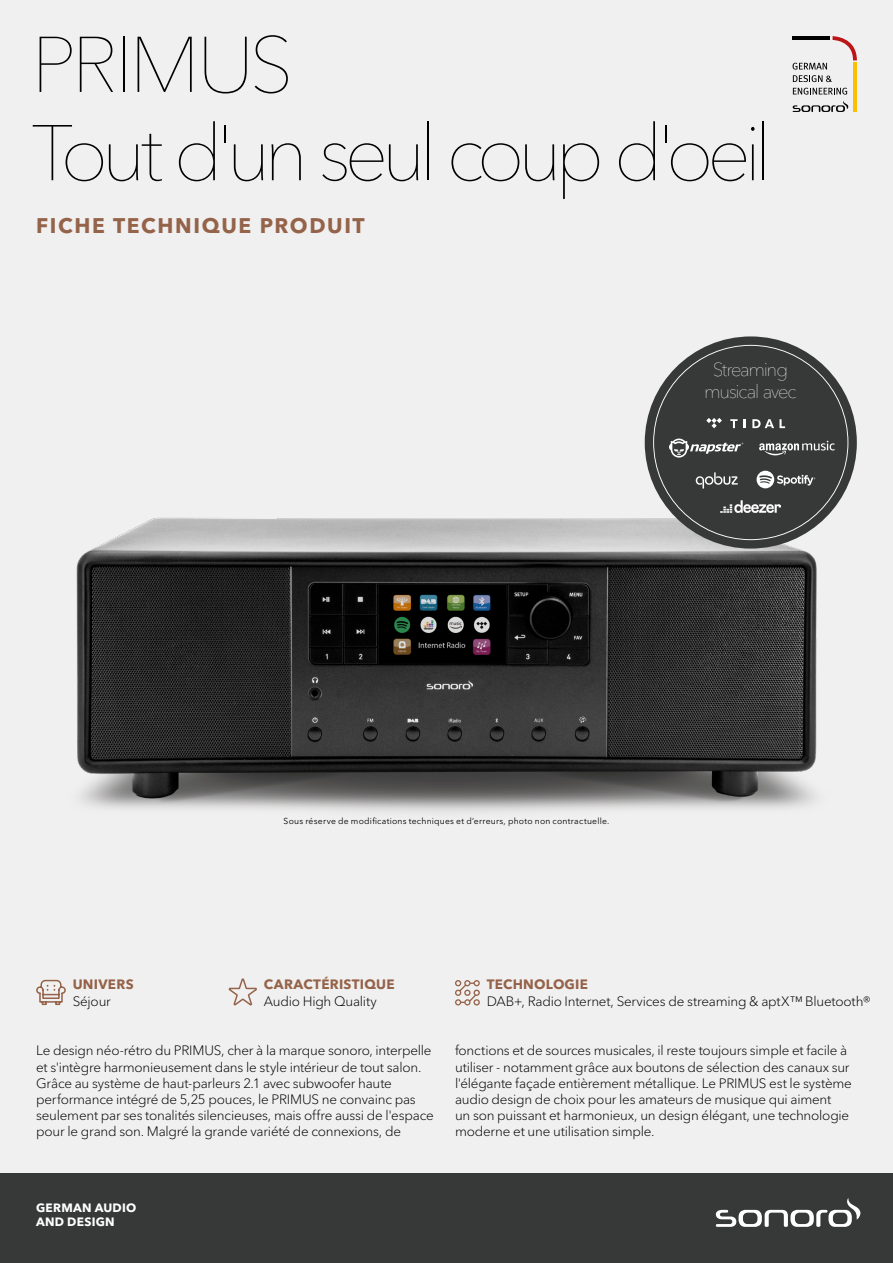
<style>
.page{position:relative;width:893px;height:1263px;background:#f1f0f0}
.page>*{position:absolute;margin:0;border:0;box-sizing:border-box;transform-origin:0 0}
.t1{font:200 78px/88.3px "Avenir Next LT Pro";letter-spacing:-.08em;color:#000}
.t2{font:700 21px "Avenir Next LT Pro";letter-spacing:.075em;color:#946349}
.t3{font:200 18.75px/21.6px "Avenir Next LT Pro";letter-spacing:-.065em;color:#fff;text-align:center}
.t4{font:300 13.5px/16.2px "Avenir Next LT Pro";letter-spacing:-.015em;color:#000}
.t5{font:700 13.5px "Avenir Next LT Pro";letter-spacing:.015em;color:#946349}
.t6{font:700 12px/14.4px "Avenir Next LT Pro";letter-spacing:.02em;color:#fff}
.t7{font:8.55px "Avenir Next LT Pro";letter-spacing:.025em;color:#000}
</style>
<div class="page">
<div style="left:0;top:1173px;width:893px;height:90px;background:#373938"></div>
<svg style="left:716px;top:1198px;width:144px;height:29px"></svg>
<svg style="left:36px;top:979px;width:30px;height:27px"></svg>
<svg style="left:455px;top:980px;width:25px;height:25px"></svg>
<hr style="left:853px;top:63px;width:4px;height:49px;background:#fbc100">
<svg style="left:793px;top:36px;width:64px;height:46px"></svg>
<svg style="left:793px;top:88px;width:54px;height:7px"></svg>
<svg style="left:793px;top:101px;width:55px;height:11px"></svg>
<svg style="left:228px;top:978px;width:29px;height:28px"></svg>
<img style="left:76px;top:344px;width:781px;height:468px">
<div style="left:645px;top:336px;width:212px;height:213px;background:#373938;border-radius:50%"></div>
<svg style="left:653px;top:345px;width:195px;height:195px"></svg>
<h1 class="t1" style="left:31px;top:21px;width:742px">PRIMUS<br>Tout d'un seul coup d'oeil</h1>
<h2 class="t2" style="left:36px;top:213px;width:330px">FICHE TECHNIQUE PRODUIT</h2>
<h3 class="t3" style="left:704px;top:359px;width:94px">Streaming musical avec</h3>
<p class="t7" style="left:284px;top:816px;width:327px">Sous réserve de modifications techniques et d‘erreurs, photo non contractuelle.</p>
<p class="t5" style="left:264px;top:976px;width:132px">CARACTÉRISTIQUE</p>
<p class="t4" style="left:264px;top:992px;width:115px">Audio High Quality</p>
<p class="t4" style="left:36px;top:1042px;width:399px">Le design néo-rétro du PRIMUS, cher à la marque sonoro, interpelle et s'intègre harmonieusement dans le style intérieur de tout salon.<br>Grâce au système de haut-parleurs 2.1 avec subwoofer haute performance intégré de 5,25 pouces, le PRIMUS ne convainc pas seulement par ses tonalités silencieuses, mais offre aussi de l'espace pour le grand son. Malgré la grande variété de connexions, de</p>
<p class="t4" style="left:455px;top:1042px;width:398px">fonctions et de sources musicales, il reste toujours simple et facile à utiliser - notamment grâce aux boutons de sélection des canaux sur l'élégante façade entièrement métallique. Le PRIMUS est le système audio design de choix pour les amateurs de musique qui aiment<br>un son puissant et harmonieux, un design élégant, une technologie moderne et une utilisation simple.</p>
<p class="t5" style="left:487px;top:976px;width:103px">TECHNOLOGIE</p>
<p class="t4" style="left:487px;top:992px;width:386px">DAB+, Radio Internet, Services de streaming &amp; aptX™ Bluetooth®</p>
<p class="t5" style="left:73px;top:976px;width:62px">UNIVERS</p>
<p class="t4" style="left:73px;top:992px;width:40px">Séjour</p>
<p class="t6" style="left:36px;top:1200px;width:102px">GERMAN AUDIO<br>AND DESIGN</p>
</div>
